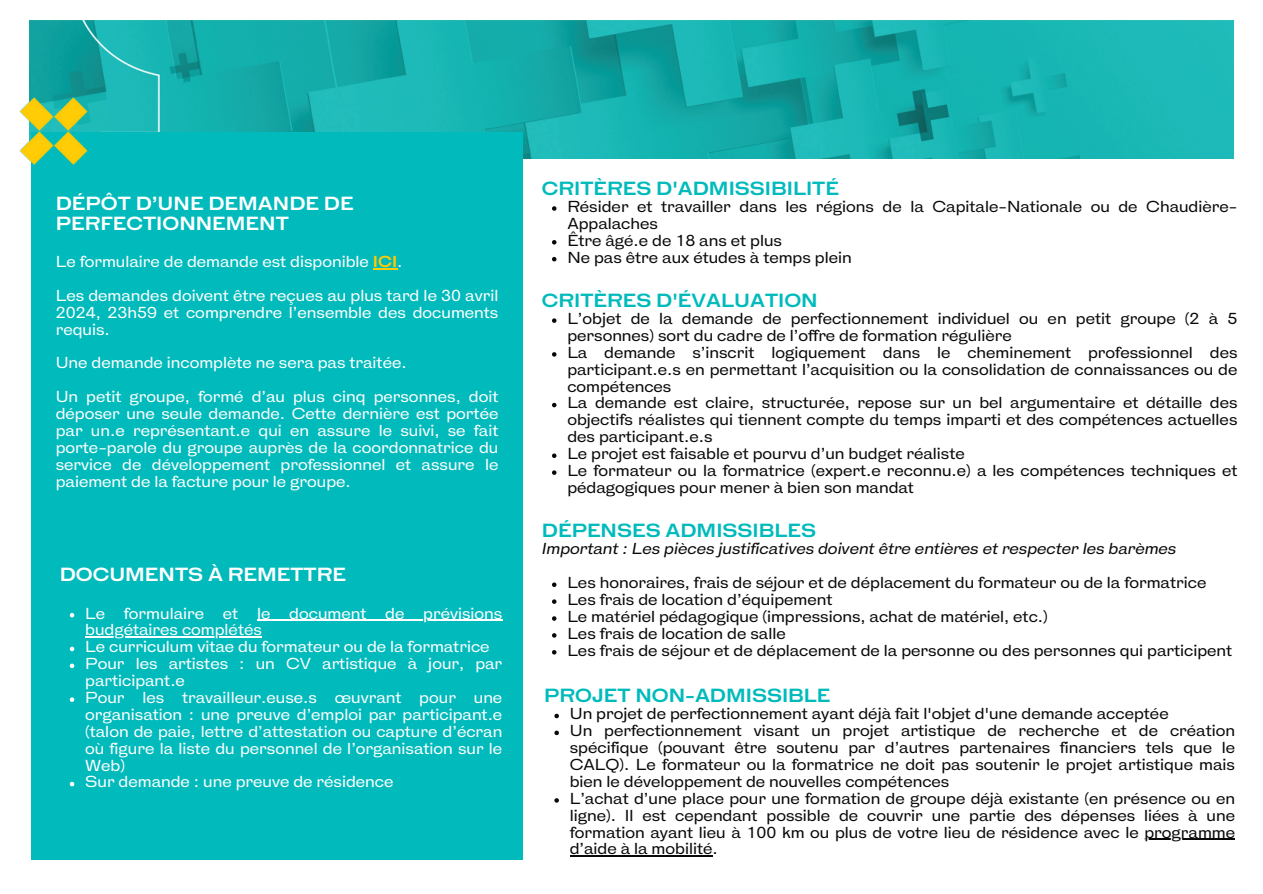
<style>
.page{position:relative;width:1263px;height:894px;background:#fff}
.page>*{position:absolute;margin:0;border:0;box-sizing:border-box;transform-origin:0 0}
.t1{font:700 18px "HK Gothic";color:#00babc}
.t2{font:700 18px/20.2px "HK Gothic";color:#fff}
.t3{font:500 15px/16.8px "HK Gothic";color:#090909}
.t4{font:500 15px/16.8px "HK Gothic";color:#fff;text-align:justify}
.t5{font:italic 500 15px "HK Gothic";color:#090909}
.s1{font-weight:700;color:#ffcb05}
</style>
<div class="page">
<img style="left:30px;top:20px;width:1203px;height:139px">
<div style="left:32px;top:132px;width:491px;height:727px;background:#00babc"></div>
<img style="left:19px;top:95px;width:74px;height:74px">
<svg style="left:373px;top:268px;width:24px;height:1px"></svg>
<svg style="left:70px;top:613px;width:4px;height:4px"></svg>
<hr style="left:257px;top:619px;width:245px;height:1px;background:#fff">
<hr style="left:85px;top:636px;width:177px;height:1px;background:#fff">
<svg style="left:70px;top:646px;width:4px;height:5px"></svg>
<svg style="left:70px;top:663px;width:4px;height:5px"></svg>
<svg style="left:70px;top:697px;width:4px;height:4px"></svg>
<svg style="left:70px;top:781px;width:4px;height:5px"></svg>
<svg style="left:552px;top:318px;width:4px;height:5px"></svg>
<svg style="left:552px;top:352px;width:4px;height:4px"></svg>
<svg style="left:552px;top:402px;width:4px;height:5px"></svg>
<svg style="left:552px;top:453px;width:4px;height:5px"></svg>
<svg style="left:552px;top:470px;width:4px;height:4px"></svg>
<svg style="left:552px;top:206px;width:4px;height:5px"></svg>
<svg style="left:552px;top:240px;width:4px;height:4px"></svg>
<svg style="left:552px;top:257px;width:4px;height:4px"></svg>
<svg style="left:554px;top:713px;width:5px;height:5px"></svg>
<svg style="left:554px;top:730px;width:5px;height:5px"></svg>
<svg style="left:554px;top:798px;width:5px;height:4px"></svg>
<hr style="left:1144px;top:838px;width:91px;height:1px;background:#090909">
<hr style="left:570px;top:855px;width:142px;height:1px;background:#090909">
<svg style="left:552px;top:582px;width:4px;height:5px"></svg>
<svg style="left:552px;top:599px;width:4px;height:4px"></svg>
<svg style="left:552px;top:616px;width:4px;height:4px"></svg>
<svg style="left:552px;top:633px;width:4px;height:4px"></svg>
<svg style="left:552px;top:650px;width:4px;height:4px"></svg>
<p class="t2" style="left:56px;top:194px;width:300px">DÉPÔT D’UNE DEMANDE DE<br>PERFECTIONNEMENT</p>
<p class="t4" style="left:56px;top:254px;width:348px">Le formulaire de demande est disponible <span class="s1">ICI</span>.</p>
<p class="t4" style="left:56px;top:288px;width:444px">Les demandes doivent être reçues au plus tard le 30 avril 2024, 23h59 et comprendre l’ensemble des documents requis.</p>
<p class="t4" style="left:56px;top:355px;width:352px">Une demande incomplète ne sera pas traitée.</p>
<p class="t4" style="left:56px;top:389px;width:444px">Un petit groupe, formé d’au plus cinq personnes, doit déposer une seule demande. Cette dernière est portée par un.e représentant.e qui en assure le suivi, se fait porte-parole du groupe auprès de la coordonnatrice du service de développement professionnel et assure le paiement de la facture pour le groupe.</p>
<p class="t2" style="left:60px;top:566px;width:288px">DOCUMENTS À REMETTRE</p>
<p class="t4" style="left:85px;top:605px;width:21px">Le</p>
<p class="t4" style="left:124px;top:605px;width:82px">formulaire</p>
<p class="t4" style="left:223px;top:605px;width:17px">et</p>
<p class="t4" style="left:257px;top:605px;width:15px">le</p>
<p class="t4" style="left:289px;top:605px;width:79px">document</p>
<p class="t4" style="left:385px;top:605px;width:21px">de</p>
<p class="t4" style="left:423px;top:605px;width:81px">prévisions</p>
<p class="t4" style="left:85px;top:622px;width:419px;text-align:left">budgétaires complétés<br>Le curriculum vitae du formateur ou de la formatrice Pour les artistes : un CV artistique à jour, par participant.e<br>Pour les travailleur.euse.s œuvrant pour une organisation : une preuve d’emploi par participant.e (talon de paie, lettre d’attestation ou capture d’écran où figure la liste du personnel de l’organisation sur le Web)<br>Sur demande : une preuve de résidence</p>
<p class="t1" style="left:542px;top:179px;width:299px">CRITÈRES D'ADMISSIBILITÉ</p>
<p class="t3" style="left:567px;top:199px;width:672px">Résider et travailler dans les régions de la Capitale-Nationale ou de Chaudière-Appalaches<br>Être âgé.e de 18 ans et plus<br>Ne pas être aux études à temps plein</p>
<p class="t1" style="left:542px;top:291px;width:277px">CRITÈRES D'ÉVALUATION</p>
<p class="t3" style="left:567px;top:311px;width:672px">L’objet de la demande de perfectionnement individuel ou en petit groupe (2 à 5 personnes) sort du cadre de l’offre de formation régulière<br>La demande s’inscrit logiquement dans le cheminement professionnel des participant.e.s en permettant l’acquisition ou la consolidation de connaissances ou de compétences<br>La demande est claire, structurée, repose sur un bel argumentaire et détaille des objectifs réalistes qui tiennent compte du temps imparti et des compétences actuelles des participant.e.s<br>Le projet est faisable et pourvu d’un budget réaliste<br>Le formateur ou la formatrice (expert.e reconnu.e) a les compétences techniques et pédagogiques pour mener à bien son mandat</p>
<p class="t1" style="left:542px;top:521px;width:276px">DÉPENSES ADMISSIBLES</p>
<p class="t5" style="left:542px;top:540px;width:636px">Important : Les pièces justificatives doivent être entières et respecter les barèmes</p>
<p class="t3" style="left:567px;top:575px;width:666px">Les honoraires, frais de séjour et de déplacement du formateur ou de la formatrice Les frais de location d’équipement<br>Le matériel pédagogique (impressions, achat de matériel, etc.)<br>Les frais de location de salle<br>Les frais de séjour et de déplacement de la personne ou des personnes qui participent</p>
<p class="t1" style="left:544px;top:686px;width:288px">PROJET NON-ADMISSIBLE</p>
<p class="t3" style="left:570px;top:706px;width:667px">Un projet de perfectionnement ayant déjà fait l'objet d'une demande acceptée<br>Un perfectionnement visant un projet artistique de recherche et de création spécifique (pouvant être soutenu par d’autres partenaires financiers tels que le CALQ). Le formateur ou la formatrice ne doit pas soutenir le projet artistique mais bien le développement de nouvelles compétences<br>L’achat d’une place pour une formation de groupe déjà existante (en présence ou en ligne). Il est cependant possible de couvrir une partie des dépenses liées à une formation ayant lieu à 100 km ou plus de votre lieu de résidence avec le programme d’aide à la mobilité.</p>
</div>
